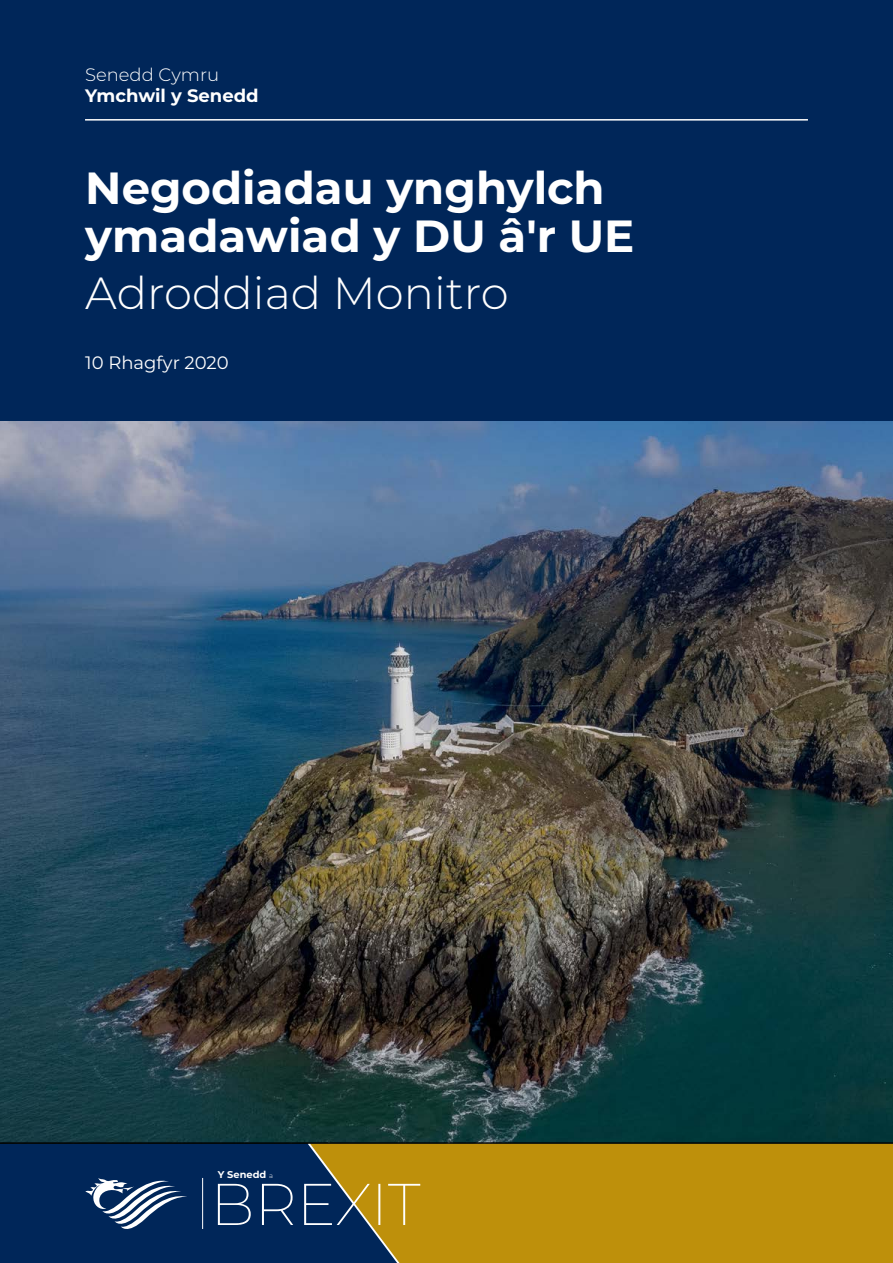
<style>
.page{position:relative;width:893px;height:1263px;background:#fff}
.page>*{position:absolute;margin:0;border:0;box-sizing:border-box;transform-origin:0 0}
.t1{font:700 45px/48px "Montserrat";color:#fff}
.t2{font:300 45px "Montserrat";color:#fff}
.t3{font:700 18px "Montserrat";color:#fff}
.t4{font:18px "Montserrat";color:#fff}
.t5{font:300 18px "Montserrat";color:#fff}
.t6{font:700 9.75px "Montserrat";color:#fff}
.s1{font-weight:300;font-size:6.75px}
</style>
<div class="page">
<img style="left:0;top:421px;width:893px;height:723px">
<div style="left:0;top:1144px;width:420px;height:119px;background:#002659"></div>
<svg style="left:85px;top:1178px;width:102px;height:51px"></svg>
<div style="left:420px;top:1144px;width:473px;height:119px;background:#be900b"></div>
<svg style="left:218px;top:1144px;width:202px;height:119px"></svg>
<hr style="left:202px;top:1178px;width:1px;height:51px;background:#fff">
<div style="left:0;top:0;width:893px;height:421px;background:#002659"></div>
<hr style="left:85px;top:119px;width:723px;height:2px;background:#fff">
<p class="t5" style="left:85px;top:62px;width:136px">Senedd Cymru</p>
<p class="t3" style="left:85px;top:83px;width:175px">Ymchwil y Senedd</p>
<p class="t1" style="left:85px;top:162px;width:551px">Negodiadau ynghylch ymadawiad y DU â'r UE</p>
<p class="t2" style="left:85px;top:262px;width:425px">Adroddiad Monitro</p>
<p class="t4" style="left:85px;top:351px;width:145px">10 Rhagfyr 2020</p>
<p class="t6" style="left:218px;top:1167px;width:57px">Y Senedd <span class="s1">a</span></p>
</div>
